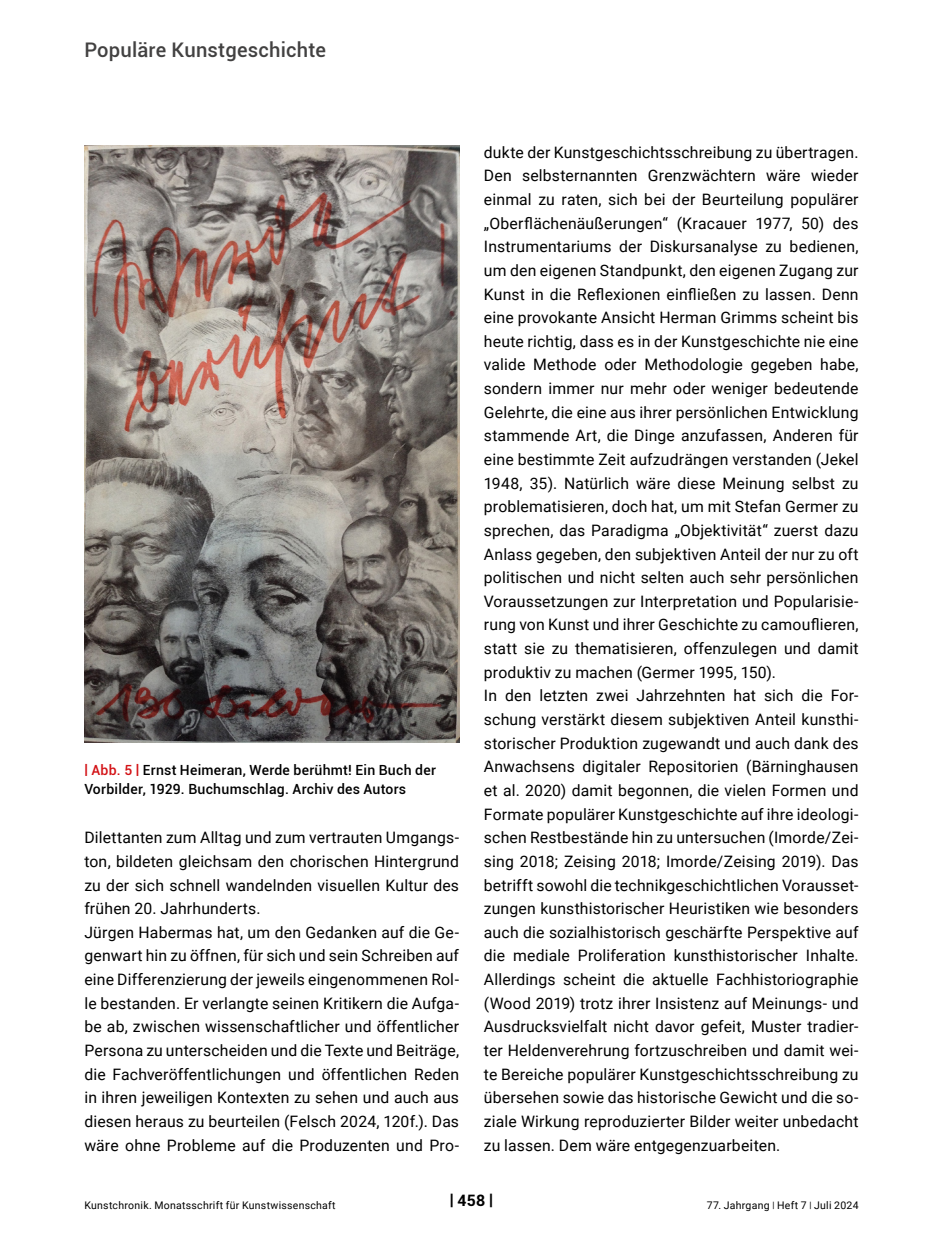
<style>
.page{position:relative;width:943px;height:1241px;background:#fff}
.page>*{position:absolute;margin:0;border:0;box-sizing:border-box;transform-origin:0 0}
.Kapitel_11_5pt{font:500 20.12px "Roboto";letter-spacing:.01em;color:#424141}
.Fließtext{font:15.75px/23.6px "Roboto";letter-spacing:.01em;color:#000;text-align:justify}
.t1{font:700 15.75px "Roboto";color:#000}
.t2{font:500 14px/19.2px "Roboto";letter-spacing:.02em;color:#000}
.t3{font:10.5px "Roboto";letter-spacing:.025em;color:#000}
.s1{font-weight:700;color:#d31216}
.s2{color:#d31216}
.s3{font-size:8.75px}
</style>
<div class="page">
<img style="left:84px;top:145px;width:375px;height:597px">
<p class="Kapitel_11_5pt" style="left:84px;top:36px;width:243px">Populäre Kunstgeschichte</p>
<p class="t2" style="left:84px;top:759px;width:353px"><span class="s1">|</span> <span class="s2">Abb. 5</span> <span class="s1">|</span> Ernst Heimeran, Werde berühmt! Ein Buch der<br>Vorbilder, 1929. Buchumschlag. Archiv des Autors</p>
<p class="Fließtext" style="left:84px;top:825px;width:376px">Dilettanten zum Alltag und zum vertrauten Umgangs&shy;ton, bildeten gleichsam den chorischen Hintergrund zu der sich schnell wandelnden visuellen Kultur des frühen 20. Jahrhunderts.</p>
<p class="Fließtext" style="left:84px;top:919px;width:376px">Jürgen Habermas hat, um den Gedanken auf die Ge&shy;genwart hin zu öffnen, für sich und sein Schreiben auf eine Differenzierung der jeweils eingenommenen Rol&shy;le bestanden. Er verlangte seinen Kritikern die Aufga&shy;be ab, zwischen wissenschaftlicher und öffentlicher Persona zu unterscheiden und die Texte und Beiträge, die Fachveröffentlichungen und öffentlichen Reden in ihren jeweiligen Kontexten zu sehen und auch aus diesen heraus zu beurteilen (Felsch 2024, 120f.). Das wäre ohne Probleme auf die Produzenten und Pro-</p>
<p class="Fließtext" style="left:484px;top:140px;width:376px">dukte der Kunstgeschichtsschreibung zu übertragen.<br>Den selbsternannten Grenzwächtern wäre wieder einmal zu raten, sich bei der Beurteilung populärer „Oberflächenäußerungen“ (Kracauer 1977, 50) des Instrumentariums der Diskursanalyse zu bedienen, um den eigenen Standpunkt, den eigenen Zugang zur Kunst in die Reflexionen einfließen zu lassen. Denn eine provokante Ansicht Herman Grimms scheint bis heute richtig, dass es in der Kunstgeschichte nie eine valide Methode oder Methodologie gegeben habe, sondern immer nur mehr oder weniger bedeutende Gelehrte, die eine aus ihrer persönlichen Entwicklung stammende Art, die Dinge anzufassen, Anderen für eine bestimmte Zeit aufzudrängen verstanden (Jekel 1948, 35). Natürlich wäre diese Meinung selbst zu problematisieren, doch hat, um mit Stefan Germer zu sprechen, das Paradigma „Objektivität“ zuerst dazu Anlass gegeben, den subjektiven Anteil der nur zu oft politischen und nicht selten auch sehr persönlichen Voraussetzungen zur Interpretation und Popularisie&shy;rung von Kunst und ihrer Geschichte zu camouflieren, statt sie zu thematisieren, offenzulegen und damit produktiv zu machen (Germer 1995, 150).</p>
<p class="Fließtext" style="left:484px;top:683px;width:376px">In den letzten zwei Jahrzehnten hat sich die For&shy;schung verstärkt diesem subjektiven Anteil kunsthi&shy;storischer Produktion zugewandt und auch dank des Anwachsens digitaler Repositorien (Bärninghausen et al. 2020) damit begonnen, die vielen Formen und Formate populärer Kunstgeschichte auf ihre ideologi&shy;schen Restbestände hin zu untersuchen (Imorde/Zei&shy;sing 2018; Zeising 2018; Imorde/Zeising 2019). Das betrifft sowohl die technikgeschichtlichen Vorausset&shy;zungen kunsthistorischer Heuristiken wie besonders auch die sozialhistorisch geschärfte Perspektive auf die mediale Proliferation kunsthistorischer Inhalte.<br>Allerdings scheint die aktuelle Fachhistoriographie (Wood 2019) trotz ihrer Insistenz auf Meinungs- und Ausdrucksvielfalt nicht davor gefeit, Muster tradier&shy;ter Heldenverehrung fortzuschreiben und damit wei&shy;te Bereiche populärer Kunstgeschichtsschreibung zu übersehen sowie das historische Gewicht und die so&shy;ziale Wirkung reproduzierter Bilder weiter unbedacht zu lassen. Dem wäre entgegenzuarbeiten.</p>
<p class="t1" style="left:449px;top:1189px;width:45px">| 458 |</p>
<p class="t3" style="left:84px;top:1197px;width:253px">Kunstchronik. Monatsschrift für Kunstwissenschaft</p>
<p class="t3" style="left:706px;top:1197px;width:153px">77. Jahrgang <span class="s3">|</span> Heft 7 <span class="s3">|</span> Juli 2024</p>
</div>
